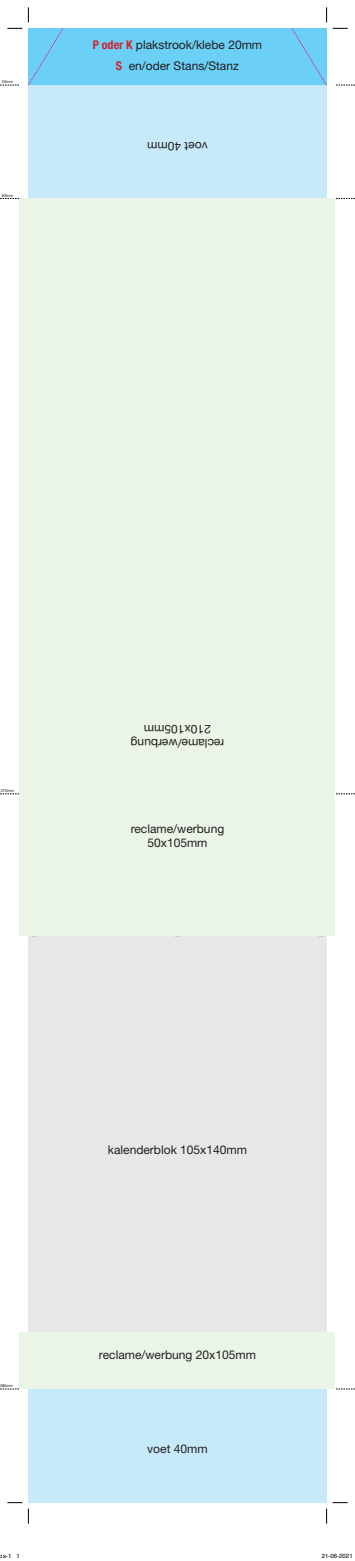
<style>
.page{position:relative;width:355px;height:1561px;background:#fff}
.page>*{position:absolute;margin:0;border:0;box-sizing:border-box;transform-origin:0 0}
.t1{font:12px "Helvetica Neue";color:#231f20}
.t2{font:6px "Helvetica";color:#000}
.t3{font:4px "Helvetica Neue";color:#231f20}
.s1{font-weight:700;font-stretch:condensed;color:#d1232a}
</style>
<div class="page">
<svg style="left:0;top:1388px;width:354px;height:1px"></svg>
<svg style="left:0;top:793px;width:354px;height:1px"></svg>
<svg style="left:0;top:198px;width:354px;height:1px"></svg>
<div style="left:28px;top:935px;width:298px;height:397px;background:#e6e7e9"></div>
<div style="left:28px;top:1389px;width:298px;height:113px;background:#c6eafa"></div>
<div style="left:28px;top:85px;width:298px;height:113px;background:#c6eafa"></div>
<div style="left:20px;top:198px;width:314px;height:596px;background:#eaf4e7"></div>
<div style="left:20px;top:794px;width:314px;height:141px;background:#eaf4e7"></div>
<div style="left:20px;top:1332px;width:314px;height:57px;background:#eaf4e7"></div>
<svg style="left:0;top:28px;width:354px;height:58px"></svg>
<svg style="left:7px;top:1502px;width:15px;height:1px"></svg>
<svg style="left:28px;top:7px;width:1px;height:15px"></svg>
<svg style="left:28px;top:1508px;width:1px;height:15px"></svg>
<svg style="left:326px;top:7px;width:1px;height:15px"></svg>
<svg style="left:325px;top:1502px;width:22px;height:21px"></svg>
<p class="t3" style="left:0;top:80px;width:15px">l 20mm</p>
<p class="t3" style="left:0;top:193px;width:15px">l 60mm</p>
<p class="t1" style="left:93px;top:38px;width:171px"><span class="s1">P oder K</span> plakstrook/klebe 20mm</p>
<p class="t1" style="left:116px;top:58px;width:124px"><span class="s1">S</span> en/oder Stans/Stanz</p>
<p class="t1" style="left:207px;top:153px;width:62px;rotate:-180deg">voet 40mm</p>
<p class="t3" style="left:1px;top:788px;width:15px">270mm</p>
<p class="t1" style="left:211px;top:736px;width:68px;rotate:-180deg">210x105mm</p>
<p class="t1" style="left:224px;top:750px;width:95px;rotate:-180deg">reclame/werbung</p>
<p class="t1" style="left:130px;top:821px;width:95px">reclame/werbung</p>
<p class="t1" style="left:147px;top:836px;width:62px">50x105mm</p>
<p class="t3" style="left:-1px;top:1383px;width:15px">480mm</p>
<p class="t1" style="left:108px;top:1142px;width:140px">kalenderblok 105x140mm</p>
<p class="t1" style="left:99px;top:1347px;width:158px">reclame/werbung 20x105mm</p>
<p class="t1" style="left:147px;top:1442px;width:62px">voet 40mm</p>
<p class="t2" style="left:0;top:1551px;width:22px">os-1 1</p>
<p class="t2" style="left:321px;top:1551px;width:32px">21-06-2021</p>
</div>
